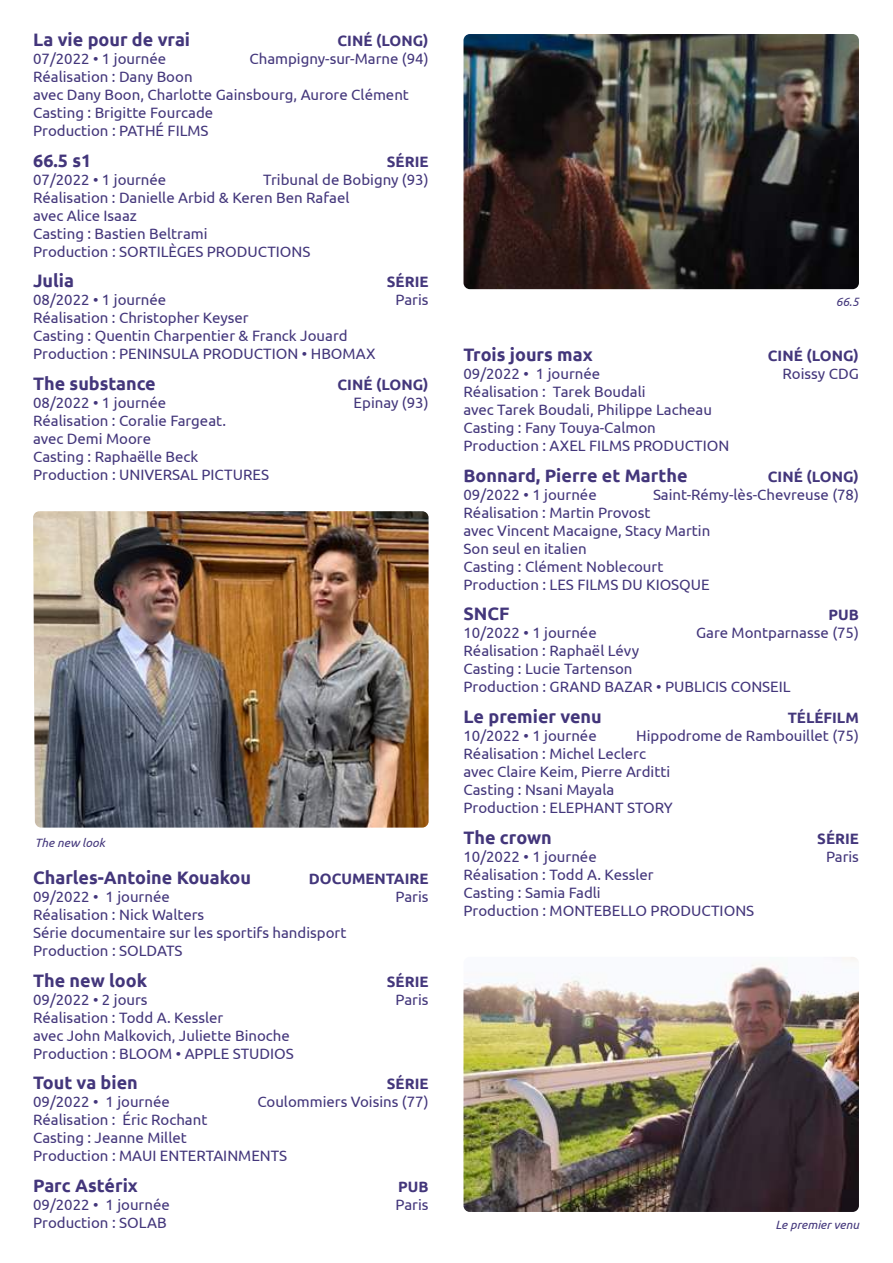
<style>
.page{position:relative;width:893px;height:1263px;background:#fff}
.page>*{position:absolute;margin:0;border:0;box-sizing:border-box;transform-origin:0 0}
.t1{font:700 18px "Ubuntu";color:#43367b}
.t2{font:15px/18px "Ubuntu";color:#43367b}
.t3{font:700 15px "Ubuntu";color:#43367b}
.t4{font:italic 12px "Ubuntu";color:#43367b}
</style>
<div class="page">
<img style="left:463px;top:34px;width:396px;height:255px">
<img style="left:463px;top:957px;width:396px;height:255px">
<img style="left:33px;top:511px;width:396px;height:317px">
<p class="t1" style="left:33px;top:31px;width:159px">La vie pour de vrai</p>
<p class="t3" style="left:338px;top:31px;width:93px">CINÉ (LONG)</p>
<p class="t2" style="left:33px;top:50px;width:135px">07/2022 • 1 journée</p>
<p class="t2" style="left:249px;top:50px;width:181px">Champigny-sur-Marne (94)</p>
<p class="t2" style="left:33px;top:68px;width:377px">Réalisation : Dany Boon<br>avec Dany Boon, Charlotte Gainsbourg, Aurore Clément<br>Casting : Brigitte Fourcade<br>Production : PATHÉ FILMS</p>
<p class="t1" style="left:33px;top:152px;width:60px">66.5 s1</p>
<p class="t3" style="left:387px;top:155px;width:43px">SÉRIE</p>
<p class="t2" style="left:33px;top:171px;width:135px">07/2022 • 1 journée</p>
<p class="t2" style="left:33px;top:171px;width:397px;text-indent:230px">Tribunal de Bobigny (93)<br>Réalisation : Danielle Arbid &amp; Keren Ben Rafael<br>avec Alice Isaaz<br>Casting : Bastien Beltrami<br>Production : SORTILÈGES PRODUCTIONS</p>
<p class="t1" style="left:33px;top:273px;width:42px">Julia</p>
<p class="t3" style="left:387px;top:275px;width:43px">SÉRIE</p>
<p class="t2" style="left:33px;top:292px;width:135px">08/2022 • 1 journée</p>
<p class="t2" style="left:396px;top:292px;width:34px">Paris</p>
<p class="t2" style="left:33px;top:310px;width:344px">Réalisation : Christopher Keyser<br>Casting : Quentin Charpentier &amp; Franck Jouard<br>Production : PENINSULA PRODUCTION • HBOMAX</p>
<p class="t1" style="left:33px;top:376px;width:124px">The substance</p>
<p class="t3" style="left:338px;top:376px;width:93px">CINÉ (LONG)</p>
<p class="t2" style="left:33px;top:395px;width:135px">08/2022 • 1 journée</p>
<p class="t2" style="left:354px;top:395px;width:76px">Epinay (93)</p>
<p class="t2" style="left:33px;top:413px;width:237px">Réalisation : Coralie Fargeat.<br>avec Demi Moore<br>Casting : Raphaëlle Beck<br>Production : UNIVERSAL PICTURES</p>
<p class="t4" style="left:35px;top:837px;width:72px">The new look</p>
<p class="t1" style="left:33px;top:869px;width:220px">Charles-Antoine Kouakou</p>
<p class="t3" style="left:309px;top:872px;width:121px">DOCUMENTAIRE</p>
<p class="t2" style="left:33px;top:888px;width:138px">09/2022 • 1 journée</p>
<p class="t2" style="left:396px;top:888px;width:34px">Paris</p>
<p class="t2" style="left:33px;top:906px;width:315px">Réalisation : Nick Walters<br>Série documentaire sur les sportifs handisport<br>Production : SOLDATS</p>
<p class="t1" style="left:33px;top:972px;width:115px">The new look</p>
<p class="t3" style="left:387px;top:974px;width:43px">SÉRIE</p>
<p class="t2" style="left:33px;top:991px;width:116px">09/2022 • 2 jours</p>
<p class="t2" style="left:396px;top:991px;width:34px">Paris</p>
<p class="t2" style="left:33px;top:1009px;width:262px">Réalisation : Todd A. Kessler<br>avec John Malkovich, Juliette Binoche<br>Production : BLOOM • APPLE STUDIOS</p>
<p class="t1" style="left:33px;top:1075px;width:106px">Tout va bien</p>
<p class="t3" style="left:387px;top:1077px;width:43px">SÉRIE</p>
<p class="t2" style="left:33px;top:1094px;width:138px">09/2022 • 1 journée</p>
<p class="t2" style="left:257px;top:1094px;width:173px">Coulommiers Voisins (77)</p>
<p class="t2" style="left:33px;top:1112px;width:256px">Réalisation : Éric Rochant<br>Casting : Jeanne Millet<br>Production : MAUI ENTERTAINMENTS</p>
<p class="t1" style="left:33px;top:1178px;width:106px">Parc Astérix</p>
<p class="t3" style="left:398px;top:1180px;width:32px">PUB</p>
<p class="t2" style="left:33px;top:1196px;width:138px">09/2022 • 1 journée</p>
<p class="t2" style="left:396px;top:1196px;width:34px">Paris</p>
<p class="t2" style="left:33px;top:1214px;width:135px">Production : SOLAB</p>
<p class="t4" style="left:836px;top:297px;width:25px">66.5</p>
<p class="t1" style="left:463px;top:347px;width:131px">Trois jours max</p>
<p class="t3" style="left:768px;top:346px;width:93px">CINÉ (LONG)</p>
<p class="t2" style="left:463px;top:365px;width:138px">09/2022 • 1 journée</p>
<p class="t2" style="left:782px;top:365px;width:78px">Roissy CDG</p>
<p class="t2" style="left:463px;top:383px;width:267px">Réalisation : Tarek Boudali<br>avec Tarek Boudali, Philippe Lacheau<br>Casting : Fany Touya-Calmon<br>Production : AXEL FILMS PRODUCTION</p>
<p class="t1" style="left:463px;top:467px;width:225px">Bonnard, Pierre et Marthe</p>
<p class="t3" style="left:768px;top:467px;width:93px">CINÉ (LONG)</p>
<p class="t2" style="left:463px;top:486px;width:135px">09/2022 • 1 journée</p>
<p class="t2" style="left:653px;top:486px;width:207px">Saint-Rémy-lès-Chevreuse (78)</p>
<p class="t2" style="left:463px;top:504px;width:248px">Réalisation : Martin Provost<br>avec Vincent Macaigne, Stacy Martin<br>Son seul en italien<br>Casting : Clément Noblecourt<br>Production : LES FILMS DU KIOSQUE</p>
<p class="t1" style="left:463px;top:606px;width:48px">SNCF</p>
<p class="t3" style="left:829px;top:608px;width:32px">PUB</p>
<p class="t2" style="left:463px;top:625px;width:135px">10/2022 • 1 journée</p>
<p class="t2" style="left:696px;top:625px;width:164px">Gare Montparnasse (75)</p>
<p class="t2" style="left:463px;top:643px;width:329px">Réalisation : Raphaël Lévy<br>Casting : Lucie Tartenson<br>Production : GRAND BAZAR • PUBLICIS CONSEIL</p>
<p class="t1" style="left:463px;top:709px;width:140px">Le premier venu</p>
<p class="t3" style="left:788px;top:711px;width:73px">TÉLÉFILM</p>
<p class="t2" style="left:463px;top:728px;width:135px">10/2022 • 1 journée</p>
<p class="t2" style="left:463px;top:728px;width:397px;text-indent:173px">Hippodrome de Rambouillet (75)<br>Réalisation : Michel Leclerc<br>avec Claire Keim, Pierre Arditti<br>Casting : Nsani Mayala<br>Production : ELEPHANT STORY</p>
<p class="t1" style="left:463px;top:830px;width:90px">The crown</p>
<p class="t3" style="left:817px;top:832px;width:43px">SÉRIE</p>
<p class="t2" style="left:463px;top:848px;width:135px">10/2022 • 1 journée</p>
<p class="t2" style="left:826px;top:848px;width:34px">Paris</p>
<p class="t2" style="left:463px;top:866px;width:292px">Réalisation : Todd A. Kessler<br>Casting : Samia Fadli<br>Production : MONTEBELLO PRODUCTIONS</p>
<p class="t4" style="left:776px;top:1217px;width:85px">Le premier venu</p>
</div>
